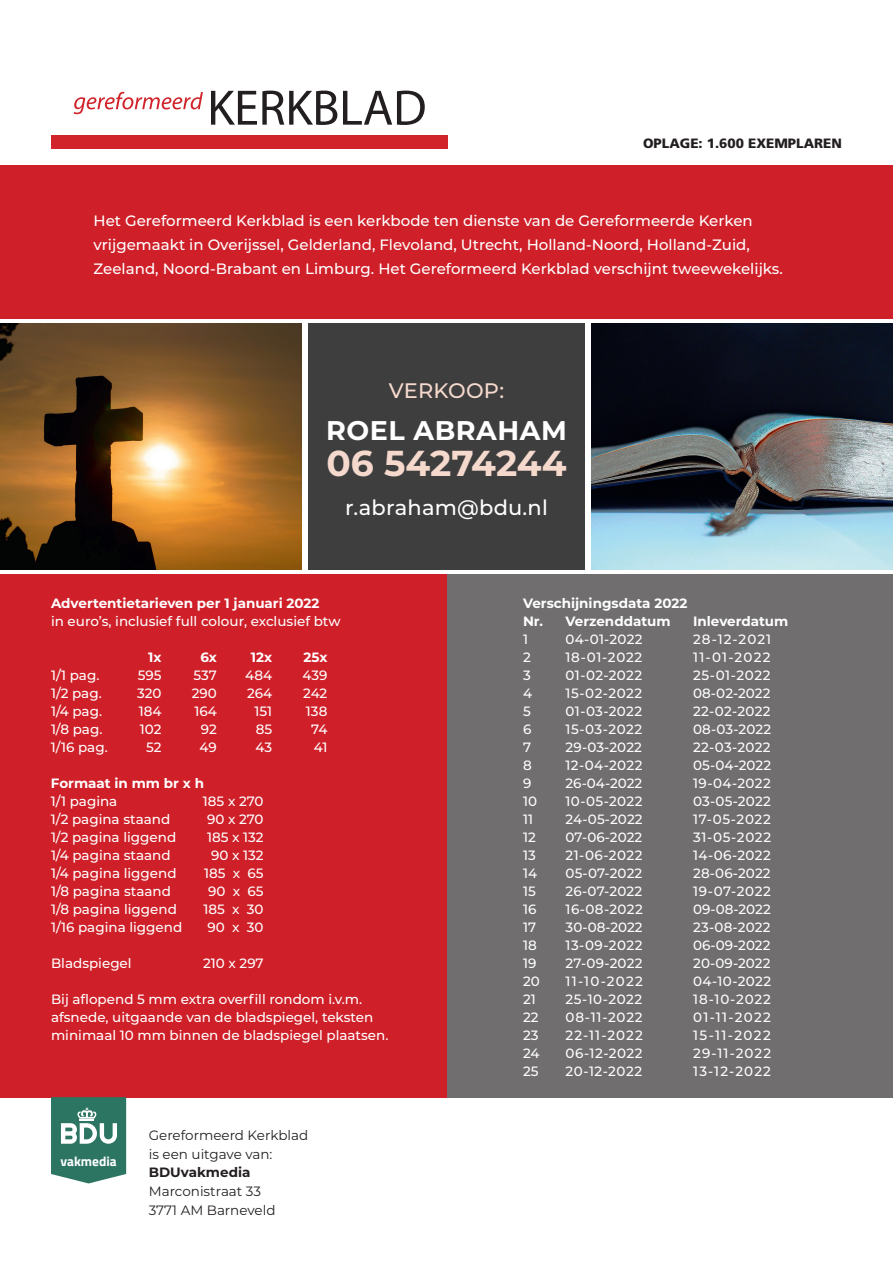
<style>
.page{position:relative;width:893px;height:1263px;background:#fff}
.page>*{position:absolute;margin:0;border:0;box-sizing:border-box;transform-origin:0 0}
.t1{font:700 36px "Montserrat";color:#f6d9cd}
.t2{font:700 27px "Montserrat";letter-spacing:.02em;color:#fff}
.t3{font:500 21px "Montserrat";letter-spacing:.01em;color:#fff}
.t4{font:500 21px "Montserrat";letter-spacing:.01em;color:#f6d9cd}
.t5{font:500 15px/24px "Montserrat";color:#fff}
.t6{font:500 13.5px/18px "Montserrat";color:#fff}
.t7{font:700 13.5px/18px "Montserrat";color:#fff}
.t8{font:13.5px/18.8px "Montserrat";color:#231f20}
.t9{font:900 13.5px "Frutiger LT Std";color:#231f20}
.t10{font:700 13.5px "Montserrat";color:#231f20}
.t11{font:700 13.35px "Titillium Web";color:#fff}
</style>
<div class="page">
<div style="left:0;top:166px;width:893px;height:153px;background:#cf1f28"></div>
<div style="left:446px;top:574px;width:447px;height:523px;background:#706e6e"></div>
<div style="left:0;top:574px;width:446px;height:523px;background:#cf1f28"></div>
<img style="left:591px;top:323px;width:302px;height:247px">
<img style="left:0;top:323px;width:302px;height:247px">
<svg style="left:51px;top:1097px;width:75px;height:86px;background:#518c7e"></svg>
<div style="left:51px;top:135px;width:396px;height:14px;background:#d1232a"></div>
<svg style="left:211px;top:91px;width:214px;height:34px"></svg>
<svg style="left:74px;top:92px;width:129px;height:22px"></svg>
<div style="left:308px;top:323px;width:277px;height:247px;background:#3e3e3f"></div>
<p class="t9" style="left:643px;top:135px;width:200px">OPLAGE: 1.600 EXEMPLAREN</p>
<p class="t5" style="left:94px;top:208px;width:691px">Het Gereformeerd Kerkblad is een kerkbode ten dienste van de Gereformeerde Kerken vrijgemaakt in Overijssel, Gelderland, Flevoland, Utrecht, Holland-Noord, Holland-Zuid,<br>Zeeland, Noord-Brabant en Limburg. Het Gereformeerd Kerkblad verschijnt tweewekelijks.</p>
<h3 class="t4" style="left:389px;top:376px;width:117px">VERKOOP:</h3>
<h2 class="t2" style="left:326px;top:411px;width:242px">ROEL ABRAHAM</h2>
<h1 class="t1" style="left:326px;top:437px;width:242px">06 54274244</h1>
<h3 class="t3" style="left:345px;top:493px;width:204px">r.abraham@bdu.nl</h3>
<p class="t7" style="left:51px;top:594px;width:270px">Advertentietarieven per 1 januari 2022</p>
<p class="t6" style="left:51px;top:612px;width:291px">in euro’s, inclusief full colour, exclusief btw</p>
<p class="t7" style="left:148px;top:648px;width:15px">1x</p>
<p class="t7" style="left:200px;top:648px;width:18px">6x</p>
<p class="t7" style="left:251px;top:648px;width:23px">12x</p>
<p class="t7" style="left:304px;top:648px;width:25px">25x</p>
<p class="t6" style="left:51px;top:666px;width:50px">1/1 pag.</p>
<p class="t6" style="left:138px;top:666px;width:25px">595</p>
<p class="t6" style="left:194px;top:666px;width:25px">537</p>
<p class="t6" style="left:245px;top:666px;width:28px">484</p>
<p class="t6" style="left:302px;top:666px;width:26px">439</p>
<p class="t6" style="left:51px;top:684px;width:52px">1/2 pag.</p>
<p class="t6" style="left:137px;top:684px;width:26px">320</p>
<p class="t6" style="left:192px;top:684px;width:27px">290</p>
<p class="t6" style="left:247px;top:684px;width:27px">264</p>
<p class="t6" style="left:303px;top:684px;width:26px">242</p>
<p class="t6" style="left:51px;top:702px;width:53px">1/4 pag.</p>
<p class="t6" style="left:139px;top:702px;width:24px">184</p>
<p class="t6" style="left:194px;top:702px;width:24px">164</p>
<p class="t6" style="left:254px;top:702px;width:19px">151</p>
<p class="t6" style="left:306px;top:702px;width:23px">138</p>
<p class="t6" style="left:51px;top:720px;width:53px">1/8 pag.</p>
<p class="t6" style="left:140px;top:720px;width:23px">102</p>
<p class="t6" style="left:201px;top:720px;width:18px">92</p>
<p class="t6" style="left:256px;top:720px;width:18px">85</p>
<p class="t6" style="left:311px;top:720px;width:18px">74</p>
<p class="t6" style="left:51px;top:738px;width:58px">1/16 pag.</p>
<p class="t6" style="left:146px;top:738px;width:17px">52</p>
<p class="t6" style="left:200px;top:738px;width:19px">49</p>
<p class="t6" style="left:255px;top:738px;width:18px">43</p>
<p class="t6" style="left:314px;top:738px;width:15px">41</p>
<p class="t7" style="left:51px;top:774px;width:155px">Formaat in mm br x h</p>
<p class="t6" style="left:51px;top:792px;width:68px">1/1 pagina</p>
<p class="t6" style="left:203px;top:792px;width:62px">185 x 270</p>
<p class="t6" style="left:51px;top:810px;width:121px">1/2 pagina staand</p>
<p class="t6" style="left:207px;top:810px;width:58px">90 x 270</p>
<p class="t6" style="left:51px;top:828px;width:127px">1/2 pagina liggend</p>
<p class="t6" style="left:207px;top:828px;width:58px">185 x 132</p>
<p class="t6" style="left:51px;top:846px;width:121px">1/4 pagina staand</p>
<p class="t6" style="left:211px;top:846px;width:54px">90 x 132</p>
<p class="t6" style="left:51px;top:864px;width:127px">1/4 pagina liggend</p>
<p class="t6" style="left:204px;top:864px;width:61px">185 x 65</p>
<p class="t6" style="left:51px;top:882px;width:121px">1/8 pagina staand</p>
<p class="t6" style="left:208px;top:882px;width:57px">90 x 65</p>
<p class="t6" style="left:51px;top:900px;width:127px">1/8 pagina liggend</p>
<p class="t6" style="left:203px;top:900px;width:62px">185 x 30</p>
<p class="t6" style="left:51px;top:918px;width:133px">1/16 pagina liggend</p>
<p class="t6" style="left:208px;top:918px;width:58px">90 x 30</p>
<p class="t6" style="left:51px;top:954px;width:82px">Bladspiegel</p>
<p class="t6" style="left:203px;top:954px;width:62px">210 x 297</p>
<p class="t6" style="left:51px;top:990px;width:339px">Bij aflopend 5 mm extra overfill rondom i.v.m. afsnede, uitgaande van de bladspiegel, teksten minimaal 10 mm binnen de bladspiegel plaatsen.</p>
<p class="t11" style="left:61px;top:1151px;width:58px">vakmedia</p>
<p class="t8" style="left:149px;top:1125px;width:161px">Gereformeerd Kerkblad is een uitgave van:</p>
<p class="t10" style="left:149px;top:1163px;width:103px">BDUvakmedia</p>
<p class="t8" style="left:149px;top:1181px;width:128px">Marconistraat 33<br>3771 AM Barneveld</p>
<p class="t7" style="left:523px;top:594px;width:166px">Verschijningsdata 2022<br>Nr. Verzenddatum</p>
<p class="t7" style="left:693px;top:612px;width:97px">Inleverdatum</p>
<p class="t6" style="left:523px;top:630px;width:6px">1</p>
<p class="t6" style="left:566px;top:630px;width:78px">04-01-2022</p>
<p class="t6" style="left:693px;top:630px;width:80px">28-12-2021</p>
<p class="t6" style="left:523px;top:648px;width:9px">2</p>
<p class="t6" style="left:566px;top:648px;width:78px">18-01-2022</p>
<p class="t6" style="left:693px;top:648px;width:79px">11-01-2022</p>
<p class="t6" style="left:523px;top:666px;width:9px">3</p>
<p class="t6" style="left:566px;top:666px;width:78px">01-02-2022</p>
<p class="t6" style="left:693px;top:666px;width:79px">25-01-2022</p>
<p class="t6" style="left:523px;top:684px;width:11px">4</p>
<p class="t6" style="left:566px;top:684px;width:78px">15-02-2022</p>
<p class="t6" style="left:693px;top:684px;width:79px">08-02-2022</p>
<p class="t6" style="left:523px;top:702px;width:9px">5</p>
<p class="t6" style="left:566px;top:702px;width:78px">01-03-2022</p>
<p class="t6" style="left:693px;top:702px;width:79px">22-02-2022</p>
<p class="t6" style="left:523px;top:720px;width:10px">6</p>
<p class="t6" style="left:566px;top:720px;width:78px">15-03-2022</p>
<p class="t6" style="left:693px;top:720px;width:79px">08-03-2022</p>
<p class="t6" style="left:523px;top:738px;width:10px">7</p>
<p class="t6" style="left:566px;top:738px;width:78px">29-03-2022</p>
<p class="t6" style="left:693px;top:738px;width:79px">22-03-2022</p>
<p class="t6" style="left:523px;top:756px;width:10px">8</p>
<p class="t6" style="left:566px;top:756px;width:78px">12-04-2022</p>
<p class="t6" style="left:693px;top:756px;width:79px">05-04-2022</p>
<p class="t6" style="left:523px;top:774px;width:10px">9</p>
<p class="t6" style="left:566px;top:774px;width:78px">26-04-2022</p>
<p class="t6" style="left:693px;top:774px;width:79px">19-04-2022</p>
<p class="t6" style="left:523px;top:792px;width:15px">10</p>
<p class="t6" style="left:566px;top:792px;width:78px">10-05-2022</p>
<p class="t6" style="left:693px;top:792px;width:79px">03-05-2022</p>
<p class="t6" style="left:523px;top:810px;width:11px">11</p>
<p class="t6" style="left:566px;top:810px;width:79px">24-05-2022</p>
<p class="t6" style="left:693px;top:810px;width:79px">17-05-2022</p>
<p class="t6" style="left:523px;top:828px;width:14px">12</p>
<p class="t6" style="left:566px;top:828px;width:78px">07-06-2022</p>
<p class="t6" style="left:693px;top:828px;width:79px">31-05-2022</p>
<p class="t6" style="left:523px;top:846px;width:14px">13</p>
<p class="t6" style="left:566px;top:846px;width:78px">21-06-2022</p>
<p class="t6" style="left:693px;top:846px;width:79px">14-06-2022</p>
<p class="t6" style="left:523px;top:864px;width:16px">14</p>
<p class="t6" style="left:566px;top:864px;width:78px">05-07-2022</p>
<p class="t6" style="left:693px;top:864px;width:79px">28-06-2022</p>
<p class="t6" style="left:523px;top:882px;width:14px">15</p>
<p class="t6" style="left:566px;top:882px;width:78px">26-07-2022</p>
<p class="t6" style="left:693px;top:882px;width:79px">19-07-2022</p>
<p class="t6" style="left:523px;top:900px;width:15px">16</p>
<p class="t6" style="left:566px;top:900px;width:79px">16-08-2022</p>
<p class="t6" style="left:693px;top:900px;width:79px">09-08-2022</p>
<p class="t6" style="left:523px;top:918px;width:15px">17</p>
<p class="t6" style="left:566px;top:918px;width:78px">30-08-2022</p>
<p class="t6" style="left:693px;top:918px;width:79px">23-08-2022</p>
<p class="t6" style="left:523px;top:936px;width:15px">18</p>
<p class="t6" style="left:566px;top:936px;width:78px">13-09-2022</p>
<p class="t6" style="left:693px;top:936px;width:79px">06-09-2022</p>
<p class="t6" style="left:523px;top:954px;width:15px">19</p>
<p class="t6" style="left:566px;top:954px;width:78px">27-09-2022</p>
<p class="t6" style="left:693px;top:954px;width:79px">20-09-2022</p>
<p class="t6" style="left:523px;top:972px;width:18px">20</p>
<p class="t6" style="left:566px;top:972px;width:79px">11-10-2022</p>
<p class="t6" style="left:693px;top:972px;width:80px">04-10-2022</p>
<p class="t6" style="left:523px;top:990px;width:14px">21</p>
<p class="t6" style="left:566px;top:990px;width:78px">25-10-2022</p>
<p class="t6" style="left:693px;top:990px;width:79px">18-10-2022</p>
<p class="t6" style="left:523px;top:1008px;width:17px">22</p>
<p class="t6" style="left:566px;top:1008px;width:79px">08-11-2022</p>
<p class="t6" style="left:693px;top:1008px;width:79px">01-11-2022</p>
<p class="t6" style="left:523px;top:1026px;width:17px">23</p>
<p class="t6" style="left:566px;top:1026px;width:79px">22-11-2022</p>
<p class="t6" style="left:693px;top:1026px;width:79px">15-11-2022</p>
<p class="t6" style="left:523px;top:1044px;width:18px">24</p>
<p class="t6" style="left:566px;top:1044px;width:79px">06-12-2022</p>
<p class="t6" style="left:693px;top:1044px;width:79px">29-11-2022</p>
<p class="t6" style="left:523px;top:1062px;width:17px">25</p>
<p class="t6" style="left:566px;top:1062px;width:78px">20-12-2022</p>
<p class="t6" style="left:693px;top:1062px;width:79px">13-12-2022</p>
</div>
